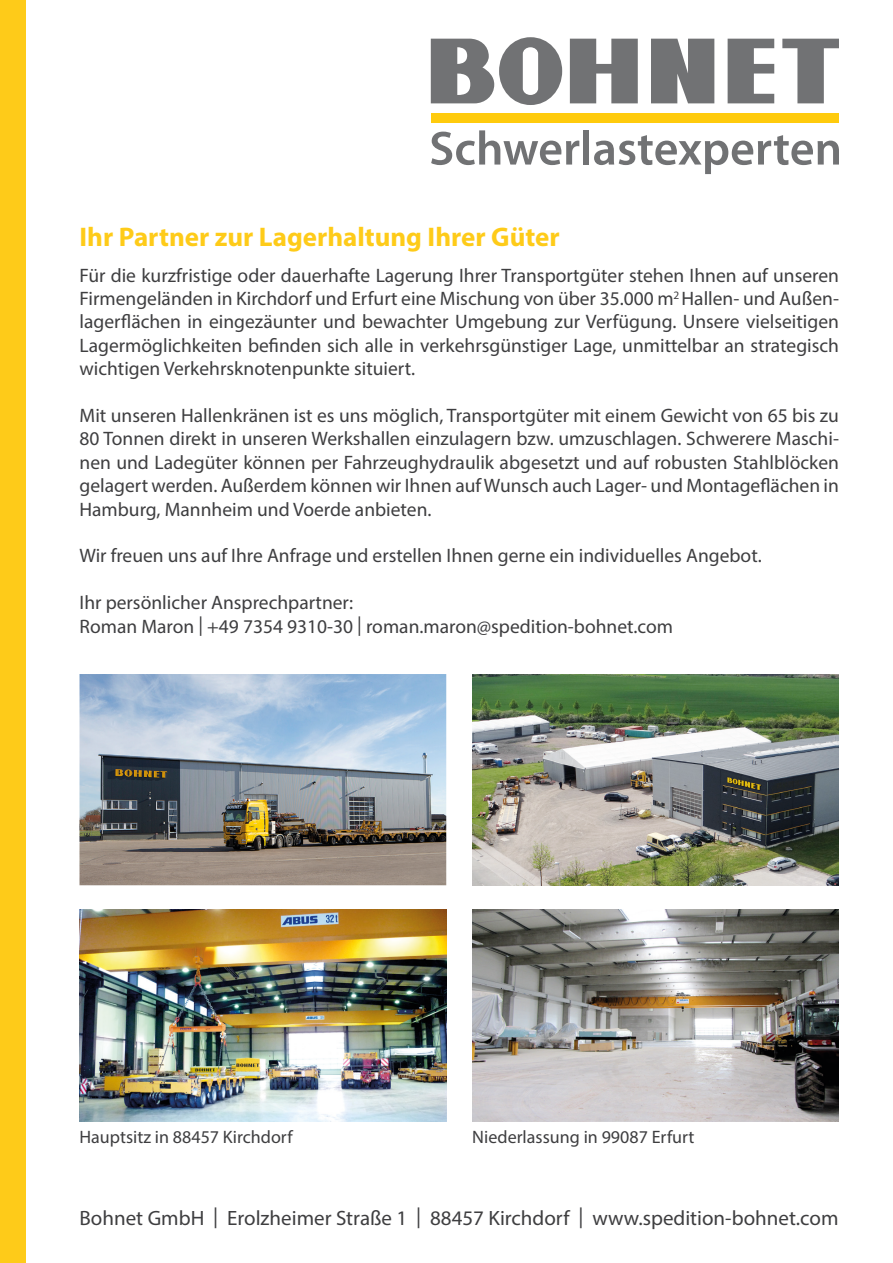
<style>
.page{position:relative;width:893px;height:1263px;background:#fff}
.page>*{position:absolute;margin:0;border:0;box-sizing:border-box;transform-origin:0 0}
.t1{font:700 27px "Myriad Pro";color:#fecb19}
.t2{font:20.85px "Myriad Pro";color:#3e3e40}
.t3{font:19.5px/23.4px "Myriad Pro";color:#3e3e40;text-align:justify}
.t4{font:18px "Myriad Pro";color:#3e3e40}
</style>
<div class="page">
<div style="left:0;top:0;width:26px;height:1263px;background:#fecb19"></div>
<img style="left:79px;top:674px;width:367px;height:211px">
<img style="left:79px;top:909px;width:367px;height:213px">
<img style="left:472px;top:674px;width:367px;height:211px">
<img style="left:472px;top:909px;width:367px;height:213px">
<svg style="left:570px;top:39px;width:68px;height:64px"></svg>
<svg style="left:651px;top:39px;width:63px;height:64px;background:#7c7d7f"></svg>
<svg style="left:728px;top:39px;width:46px;height:64px"></svg>
<svg style="left:782px;top:39px;width:57px;height:64px"></svg>
<svg style="left:431px;top:37px;width:131px;height:68px"></svg>
<svg style="left:431px;top:130px;width:148px;height:35px"></svg>
<div style="left:583px;top:130px;width:6px;height:35px;background:#717274"></div>
<svg style="left:594px;top:135px;width:245px;height:39px"></svg>
<div style="left:431px;top:113px;width:408px;height:9px;background:#ffcb0d"></div>
<h1 class="t1" style="left:80px;top:219px;width:482px">Ihr Partner zur Lagerhaltung Ihrer Güter</h1>
<p class="t3" style="left:80px;top:263px;width:761px">Für die kurzfristige oder dauerhafte Lagerung Ihrer Transportgüter stehen Ihnen auf unseren Firmengeländen in Kirchdorf und Erfurt eine Mischung von über 35.000 m<sup>2</sup> Hallen- und Außen&shy;lagerflächen in eingezäunter und bewachter Umgebung zur Verfügung. Unsere vielseitigen Lagermöglichkeiten befinden sich alle in verkehrsgünstiger Lage, unmittelbar an strategisch wichtigen Verkehrsknotenpunkte situiert.</p>
<p class="t3" style="left:80px;top:403px;width:761px">Mit unseren Hallenkränen ist es uns möglich, Transportgüter mit einem Gewicht von 65 bis zu 80 Tonnen direkt in unseren Werkshallen einzulagern bzw. umzuschlagen. Schwerere Maschi&shy;nen und Ladegüter können per Fahrzeughydraulik abgesetzt und auf robusten Stahlblöcken gelagert werden. Außerdem können wir Ihnen auf Wunsch auch Lager- und Montageflächen in Hamburg, Mannheim und Voerde anbieten.</p>
<p class="t3" style="left:80px;top:544px;width:684px">Wir freuen uns auf Ihre Anfrage und erstellen Ihnen gerne ein individuelles Angebot.</p>
<p class="t3" style="left:80px;top:591px;width:595px">Ihr persönlicher Ansprechpartner:<br>Roman Maron | +49 7354 9310-30 | roman.maron@spedition-bohnet.com</p>
<p class="t4" style="left:80px;top:1126px;width:215px">Hauptsitz in 88457 Kirchdorf</p>
<p class="t4" style="left:472px;top:1126px;width:224px">Niederlassung in 99087 Erfurt</p>
<p class="t2" style="left:80px;top:1205px;width:760px">Bohnet GmbH | Erolzheimer Straße 1 | 88457 Kirchdorf | www.spedition-bohnet.com</p>
</div>
